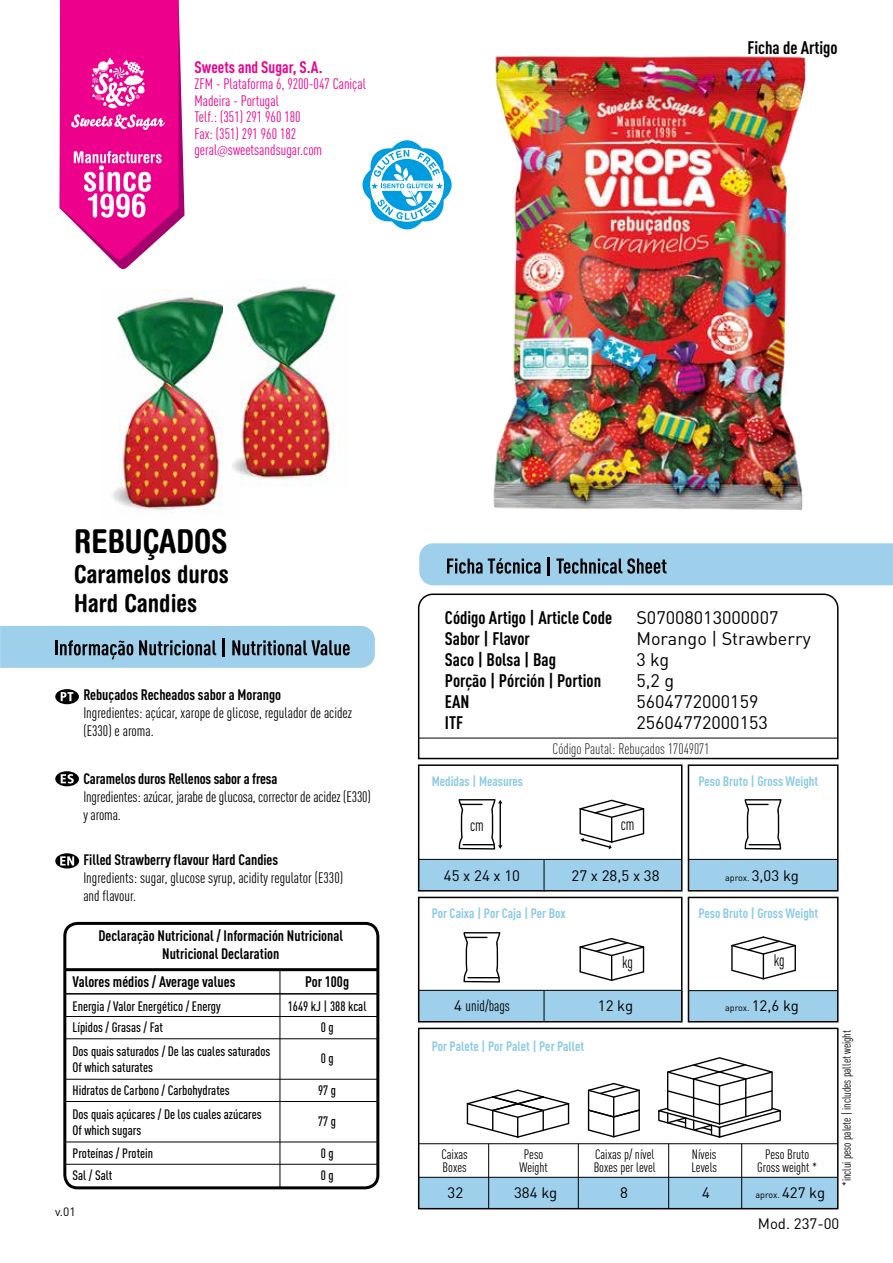
<style>
.page{position:relative;width:893px;height:1263px;background:#fff}
.page>*{position:absolute;margin:0;border:0;box-sizing:border-box;transform-origin:0 0}
.t1{font:700 condensed 33px "Helvetica Rounded";color:#000}
.t2{font:700 condensed 24.75px/29.7px "Helvetica Rounded";color:#000}
.t3{font:700 18px/21px "DIN Cond";color:#000}
.t4{font:18px/21px "DIN";color:#000}
.t5{font:16.65px "DIN Cond";letter-spacing:-.01em;color:#000;scale:.9 1}
.t6{font:700 16.5px "DIN Cond";color:#ec008c}
.t7{font:15px/18px "DIN Cond";color:#000}
.t8{font:700 15px/18px "DIN Cond";color:#000;text-align:center}
.t9{font:15px/16.5px "DIN Cond";color:#ec008c}
.t10{font:15px "DIN";color:#000}
.t11{font:300 15px "DIN Cond";color:#000}
.t12{font:500 13.5px/22.5px "DIN Cond";color:#000}
.t13{font:700 13.5px "DIN Cond";color:#8bcae6}
.t14{font:13.5px/13.5px "DIN Cond";color:#000}
.t15{font:12px "DIN Cond";color:#000}
.t16{font:12px "DIN";color:#000}
.t17{font:9px "DIN";letter-spacing:-.01em;color:#000}
.s1{font-family:"Myriad Pro";font-weight:300}
.s2{font-size:15px}
.s3{font-family:"DIN"}
</style>
<div class="page">
<img style="left:112px;top:291px;width:112px;height:222px">
<img style="left:232px;top:279px;width:106px;height:207px">
<svg style="left:362px;top:149px;width:21px;height:72px"></svg>
<svg style="left:60px;top:0;width:124px;height:269px"></svg>
<div style="left:421px;top:578px;width:472px;height:7px;background:#9ecfeb"></div>
<div style="left:63px;top:922px;width:316px;height:267px;border:3px solid #000;border-radius:13px"></div>
<hr style="left:64px;top:993px;width:313px;height:1px;background:#000">
<hr style="left:64px;top:968px;width:313px;height:3px;background:#000">
<hr style="left:64px;top:1016px;width:313px;height:1px;background:#000">
<hr style="left:64px;top:1079px;width:313px;height:1px;background:#000">
<hr style="left:64px;top:1141px;width:313px;height:1px;background:#000">
<hr style="left:64px;top:1038px;width:313px;height:1px;background:#000">
<hr style="left:64px;top:1101px;width:313px;height:1px;background:#000">
<hr style="left:64px;top:1164px;width:313px;height:1px;background:#000">
<hr style="left:280px;top:970px;width:1px;height:217px;background:#000">
<svg style="left:0;top:626px;width:375px;height:42px;background:#8cb7cf"></svg>
<svg style="left:55px;top:689px;width:24px;height:15px"></svg>
<svg style="left:55px;top:771px;width:24px;height:15px"></svg>
<svg style="left:55px;top:853px;width:24px;height:15px"></svg>
<div style="left:418px;top:990px;width:264px;height:32px;background:#9ecfeb"></div>
<div style="left:418px;top:1177px;width:420px;height:31px;background:#9ecfeb"></div>
<hr style="left:488px;top:1144px;width:1px;height:65px;background:#000">
<hr style="left:578px;top:1144px;width:1px;height:65px;background:#000">
<hr style="left:668px;top:1144px;width:1px;height:65px;background:#000">
<hr style="left:741px;top:1144px;width:1px;height:65px;background:#000">
<div style="left:418px;top:1028px;width:420px;height:181px;border:2px solid #000"></div>
<hr style="left:419px;top:1177px;width:419px;height:1px;background:#000">
<hr style="left:419px;top:1143px;width:419px;height:1px;background:#000">
<svg style="left:417px;top:593px;width:422px;height:167px"></svg>
<div style="left:418px;top:897px;width:264px;height:125px;border:2px solid #000"></div>
<hr style="left:681px;top:990px;width:1px;height:32px;background:#000">
<hr style="left:418px;top:990px;width:264px;height:1px;background:#000">
<div style="left:688px;top:991px;width:150px;height:31px;background:#9ecfeb"></div>
<hr style="left:688px;top:990px;width:150px;height:1px;background:#000">
<div style="left:688px;top:859px;width:150px;height:32px;background:#9ecfeb"></div>
<hr style="left:688px;top:859px;width:150px;height:1px;background:#000">
<div style="left:418px;top:859px;width:264px;height:32px;background:#9ecfeb"></div>
<div style="left:418px;top:764px;width:264px;height:127px;border:2px solid #000"></div>
<hr style="left:418px;top:859px;width:264px;height:1px;background:#000">
<svg style="left:458px;top:799px;width:44px;height:51px"></svg>
<svg style="left:463px;top:932px;width:38px;height:51px"></svg>
<hr style="left:468px;top:977px;width:31px;height:1px;background:#000">
<svg style="left:744px;top:799px;width:38px;height:51px"></svg>
<hr style="left:749px;top:844px;width:31px;height:1px;background:#000">
<hr style="left:544px;top:859px;width:1px;height:33px;background:#000">
<hr style="left:544px;top:990px;width:1px;height:32px;background:#000">
<div style="left:688px;top:764px;width:150px;height:127px;border:2px solid #000"></div>
<div style="left:688px;top:897px;width:150px;height:125px;border:2px solid #000"></div>
<hr style="left:419px;top:738px;width:419px;height:1px;background:#000">
<svg style="left:579px;top:799px;width:66px;height:50px"></svg>
<svg style="left:579px;top:938px;width:66px;height:43px"></svg>
<svg style="left:731px;top:936px;width:65px;height:44px"></svg>
<svg style="left:658px;top:1057px;width:123px;height:81px"></svg>
<svg style="left:466px;top:1089px;width:104px;height:49px"></svg>
<svg style="left:587px;top:1082px;width:53px;height:56px"></svg>
<img style="left:383px;top:56px;width:510px;height:522px">
<p class="t6" style="left:195px;top:57px;width:130px">Sweets and Sugar, S.A.</p>
<p class="t9" style="left:195px;top:76px;width:173px">ZFM - Plataforma 6, 9200-047 Caniçal<br>Madeira - Portugal<br>Telf.: (351) 291 960 180<br>Fax: (351) 291 960 182 geral<span class="s1">@</span>sweetsandsugar.com</p>
<h3 class="t3" style="left:747px;top:37px;width:92px">Ficha de Artigo</h3>
<h1 class="t1" style="left:74px;top:521px;width:155px">REBUÇADOS</h1>
<h2 class="t2" style="left:74px;top:559px;width:156px">Caramelos duros<br>Hard Candies</h2>
<p class="t8" style="left:83px;top:685px;width:199px">Rebuçados Recheados sabor a Morango</p>
<p class="t7" style="left:83px;top:703px;width:270px">Ingredientes: açúcar, xarope de glicose, regulador de acidez (E330) e aroma.</p>
<p class="t8" style="left:83px;top:769px;width:196px">Caramelos duros Rellenos sabor a fresa</p>
<p class="t7" style="left:83px;top:787px;width:289px">Ingredientes: azúcar, jarabe de glucosa, corrector de acidez (E330) y aroma.</p>
<p class="t8" style="left:83px;top:851px;width:196px">Filled Strawberry flavour Hard Candies</p>
<p class="t7" style="left:83px;top:869px;width:261px">Ingredients: sugar, glucose syrup, acidity regulator (E330) and flavour.</p>
<p class="t8" style="left:98px;top:926px;width:246px">Declaração Nutricional / Información Nutricional<br>Nutricional Declaration</p>
<p class="t8" style="left:73px;top:972px;width:164px">Valores médios / Average values</p>
<p class="t12" style="left:73px;top:995px;width:150px;line-height:21px">Energia / Valor Energético / Energy<br>Lípidos / Grasas / Fat</p>
<p class="t12" style="left:73px;top:1042px;width:199px;line-height:16.5px">Dos quais saturados / De las cuales saturados<br>Of which saturates</p>
<p class="t12" style="left:73px;top:1077px;width:191px;line-height:24px">Hidratos de Carbono / Carbohydrates<br>Dos quais açúcares / De los cuales azúcares</p>
<p class="t12" style="left:73px;top:1119px;width:82px">Of which sugars<br>Proteínas / Protein<br>Sal / Salt</p>
<p class="t16" style="left:55px;top:1204px;width:22px">v.01</p>
<p class="t8" style="left:305px;top:972px;width:45px">Por 100g</p>
<p class="t12" style="left:288px;top:995px;width:80px;line-height:21px;text-align:center">1649 kJ | 388 kcal<br>0 g</p>
<p class="t12" style="left:321px;top:1047px;width:14px">0 g</p>
<p class="t12" style="left:318px;top:1078px;width:20px">97 g</p>
<p class="t12" style="left:318px;top:1110px;width:20px">77 g</p>
<p class="t12" style="left:321px;top:1141px;width:14px">0 g<br>0 g</p>
<h3 class="t3" style="left:445px;top:606px;width:169px">Código Artigo | Article Code<br>Sabor | Flavor<br>Saco | Bolsa | Bag<br>Porção | Pórción | Portion<br>EAN<br>ITF</h3>
<h3 class="t4" style="left:636px;top:606px;width:176px">S07008013000007<br>Morango | Strawberry<br>3 kg<br>5,2 g<br>5604772000159<br>25604772000153</h3>
<p class="t11" style="left:553px;top:740px;width:158px">Código Pautal: Rebuçados 17049071</p>
<p class="t13" style="left:432px;top:773px;width:93px">Medidas | Measures</p>
<p class="t13" style="left:698px;top:773px;width:121px">Peso Bruto | Gross Weight</p>
<p class="t5" style="left:470px;top:816px;width:17px">cm</p>
<p class="t10" style="left:444px;top:866px;width:78px">45 x 24 x 10</p>
<p class="t5" style="left:621px;top:814px;width:17px">cm</p>
<p class="t10" style="left:571px;top:866px;width:90px">27 x 28,5 x 38</p>
<p class="t13" style="left:432px;top:905px;width:136px">Por Caixa | Por Caja | Per Box</p>
<p class="t17" style="left:725px;top:872px;width:75px">aprox. <span class="s2">3,03 kg</span></p>
<p class="t13" style="left:698px;top:904px;width:121px">Peso Bruto | Gross Weight</p>
<p class="t7" style="left:454px;top:997px;width:57px"><span class="s3">4</span> unid/bags</p>
<p class="t13" style="left:432px;top:1038px;width:154px">Por Palete | Por Palet | Per Pallet</p>
<p class="t5" style="left:622px;top:952px;width:14px">kg</p>
<p class="t5" style="left:774px;top:951px;width:14px">kg</p>
<p class="t10" style="left:598px;top:997px;width:37px">12 kg</p>
<p class="t17" style="left:725px;top:1002px;width:75px">aprox. <span class="s2">12,6 kg</span></p>
<p class="t14" style="left:441px;top:1147px;width:28px">Caixas<br>Boxes</p>
<p class="t14" style="left:519px;top:1147px;width:30px;text-align:center">Peso<br>Weight</p>
<p class="t14" style="left:594px;top:1147px;width:63px">Caixas p/ nível<br>Boxes per level</p>
<p class="t14" style="left:691px;top:1147px;width:27px">Níveis<br>Levels</p>
<p class="t14" style="left:757px;top:1147px;width:62px;text-align:center">Peso Bruto<br>Gross weight *</p>
<p class="t10" style="left:448px;top:1183px;width:17px">32</p>
<p class="t10" style="left:514px;top:1183px;width:45px">384 kg</p>
<p class="t10" style="left:620px;top:1183px;width:9px">8</p>
<p class="t10" style="left:702px;top:1183px;width:9px">4</p>
<p class="t17" style="left:755px;top:1189px;width:71px">aprox. <span class="s2">427 kg</span></p>
<p class="t15" style="left:839px;top:1186px;width:157px;rotate:-90deg">*inclui peso palete | includes pallet weight</p>
<p class="t10" style="left:758px;top:1214px;width:83px">Mod. 237-00</p>
</div>
